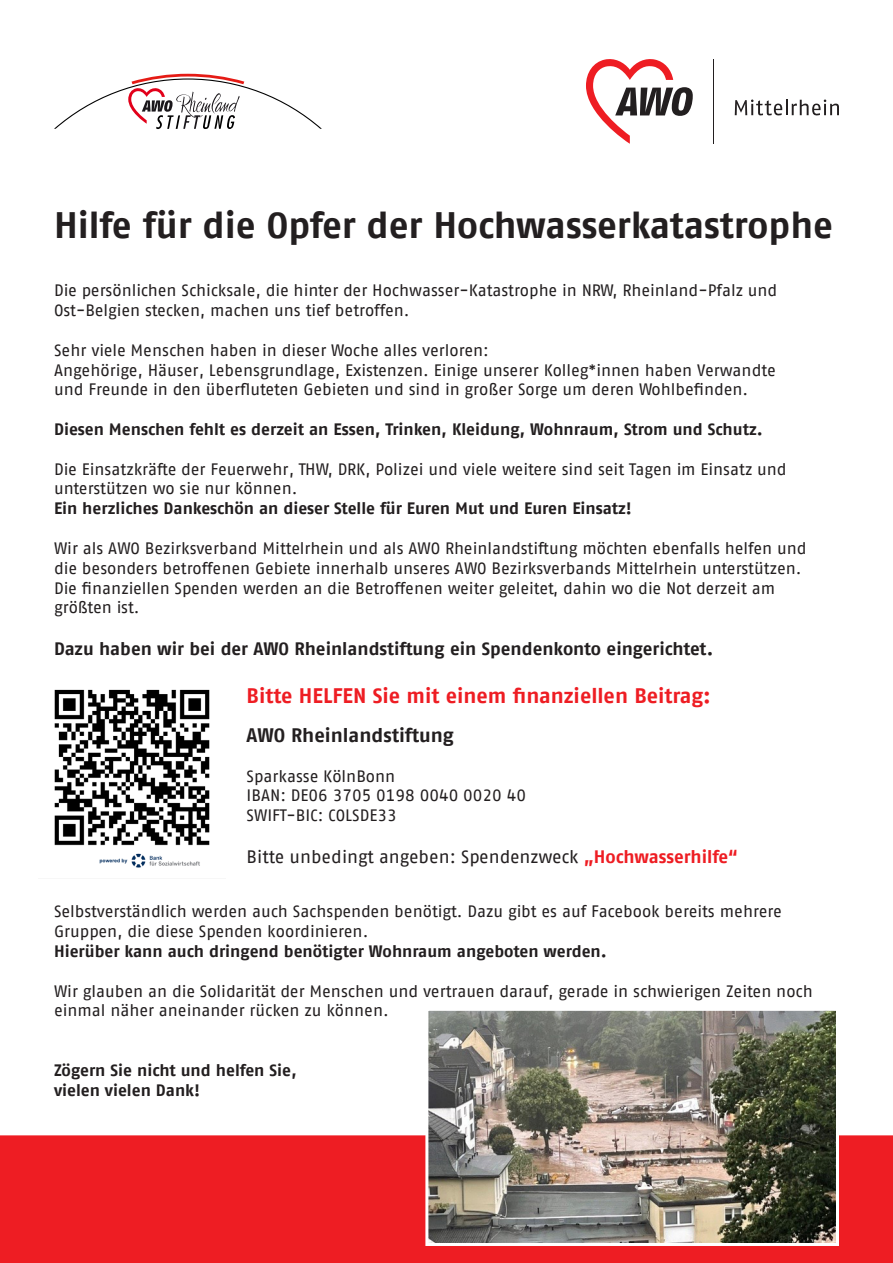
<style>
.page{position:relative;width:893px;height:1263px;background:#fff}
.page>*{position:absolute;margin:0;border:0;box-sizing:border-box;transform-origin:0 0}
.t1{font:700 36.75px "AWO Fago Office";color:#231f20}
.t2{font:700 21px "AWO Fago Office";color:#ee1d23}
.t3{font:700 19.5px "AWO Fago Office";color:#231f20}
.t4{font:700 18px "AWO Fago Office";color:#231f20}
.t5{font:18px "AWO Fago Office";color:#231f20}
.t6{font:16.5px/19.8px "AWO Fago Office";color:#231f20}
.t7{font:700 16.5px/19.8px "AWO Fago Office";color:#231f20}
.s1{font-weight:700;color:#ee1d23}
</style>
<div class="page">
<svg style="left:586px;top:59px;width:107px;height:85px"></svg>
<hr style="left:713px;top:59px;width:1px;height:85px;background:#231f20">
<svg style="left:735px;top:100px;width:104px;height:15px"></svg>
<svg style="left:54px;top:74px;width:268px;height:55px"></svg>
<div style="left:1px;top:1136px;width:891px;height:126px;background:#ee1d23"></div>
<div style="left:0;top:1135px;width:893px;height:128px;border:2px solid #ee1d23"></div>
<img style="left:54px;top:689px;width:156px;height:179px">
<img style="left:429px;top:1012px;width:406px;height:230px">
<div style="left:425px;top:1008px;width:414px;height:238px;border:3px solid #fff"></div>
<h1 class="t1" style="left:54px;top:203px;width:781px">Hilfe für die Opfer der Hochwasserkatastrophe</h1>
<p class="t6" style="left:54px;top:281px;width:725px">Die persönlichen Schicksale, die hinter der Hochwasser-Katastrophe in NRW, Rheinland-Pfalz und<br>Ost-Belgien stecken, machen uns tief betroffen.</p>
<p class="t6" style="left:54px;top:340px;width:723px">Sehr viele Menschen haben in dieser Woche alles verloren:<br>Angehörige, Häuser, Lebensgrundlage, Existenzen. Einige unserer Kolleg*innen haben Verwandte und Freunde in den überfluteten Gebieten und sind in großer Sorge um deren Wohlbefinden.</p>
<p class="t7" style="left:54px;top:419px;width:710px">Diesen Menschen fehlt es derzeit an Essen, Trinken, Kleidung, Wohnraum, Strom und Schutz.</p>
<p class="t6" style="left:54px;top:459px;width:734px">Die Einsatzkräfte der Feuerwehr, THW, DRK, Polizei und viele weitere sind seit Tagen im Einsatz und unterstützen wo sie nur können.</p>
<p class="t7" style="left:54px;top:498px;width:579px">Ein herzliches Dankeschön an dieser Stelle für Euren Mut und Euren Einsatz!</p>
<p class="t6" style="left:54px;top:538px;width:754px">Wir als AWO Bezirksverband Mittelrhein und als AWO Rheinlandstiftung möchten ebenfalls helfen und die besonders betroffenen Gebiete innerhalb unseres AWO Bezirksverbands Mittelrhein unterstützen.<br>Die finanziellen Spenden werden an die Betroffenen weiter geleitet, dahin wo die Not derzeit am größten ist.</p>
<p class="t4" style="left:54px;top:638px;width:661px">Dazu haben wir bei der AWO Rheinlandstiftung ein Spendenkonto eingerichtet.</p>
<p class="t2" style="left:247px;top:683px;width:466px">Bitte HELFEN Sie mit einem finanziellen Beitrag:</p>
<p class="t3" style="left:247px;top:724px;width:209px">AWO Rheinlandstiftung</p>
<p class="t6" style="left:247px;top:766px;width:281px">Sparkasse KölnBonn<br>IBAN: DE06 3705 0198 0040 0020 40<br>SWIFT-BIC: COLSDE33</p>
<p class="t5" style="left:247px;top:846px;width:493px">Bitte unbedingt angeben: Spendenzweck <span class="s1">„Hochwasserhilfe“</span></p>
<p class="t6" style="left:54px;top:901px;width:729px">Selbstverständlich werden auch Sachspenden benötigt. Dazu gibt es auf Facebook bereits mehrere<br>Gruppen, die diese Spenden koordinieren.</p>
<p class="t7" style="left:54px;top:941px;width:554px">Hierüber kann auch dringend benötigter Wohnraum angeboten werden.</p>
<p class="t6" style="left:54px;top:981px;width:760px">Wir glauben an die Solidarität der Menschen und vertrauen darauf, gerade in schwierigen Zeiten noch einmal näher aneinander rücken zu können.</p>
<p class="t7" style="left:54px;top:1060px;width:244px">Zögern Sie nicht und helfen Sie, vielen vielen Dank!</p>
</div>
